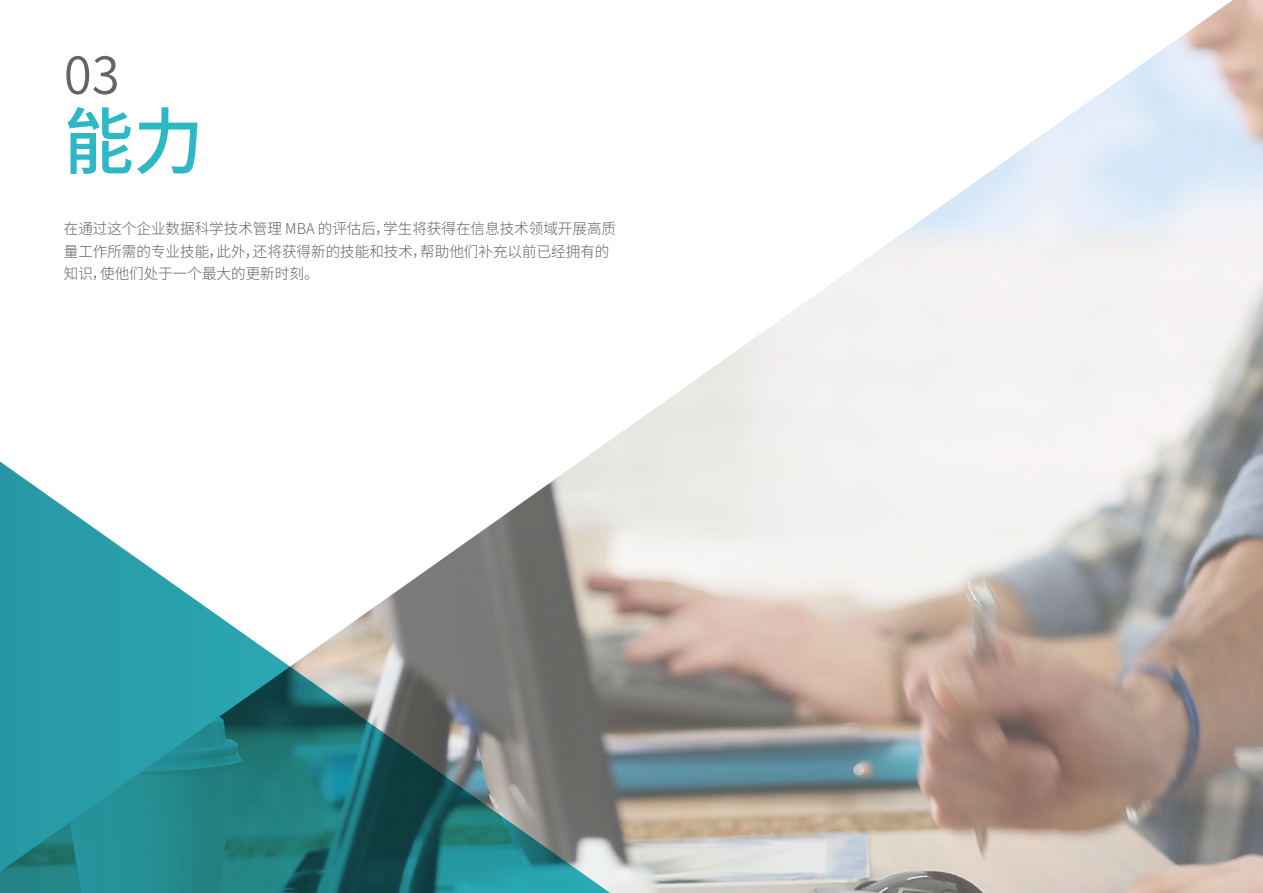
<style>
.page{position:relative;width:1263px;height:893px;background:#fff}
.page>*{position:absolute;margin:0;border:0;box-sizing:border-box;transform-origin:0 0}
.t1{font:500 72px "Source Han Sans CN";color:#2db8c5}
.t2{font:52.5px "Source Han Sans CN";color:#61646a}
.t3{font:300 15px/22.5px "Source Han Sans CN";color:#61646a}
</style>
<div class="page">
<img style="left:602px;top:0;width:661px;height:893px">
<svg style="left:0;top:446px;width:640px;height:447px"></svg>
<h2 class="t2" style="left:64px;top:45px;width:57px">03</h2>
<h1 class="t1" style="left:64px;top:101px;width:141px">能力</h1>
<p class="t3" style="left:64px;top:218px;width:554px">在通过这个企业数据科学技术管理 MBA 的评估后，学生将获得在信息技术领域开展高质量工作所需的专业技能，此外，还将获得新的技能和技术，帮助他们补充以前已经拥有的知识，使他们处于一个最大的更新时刻。</p>
</div>
